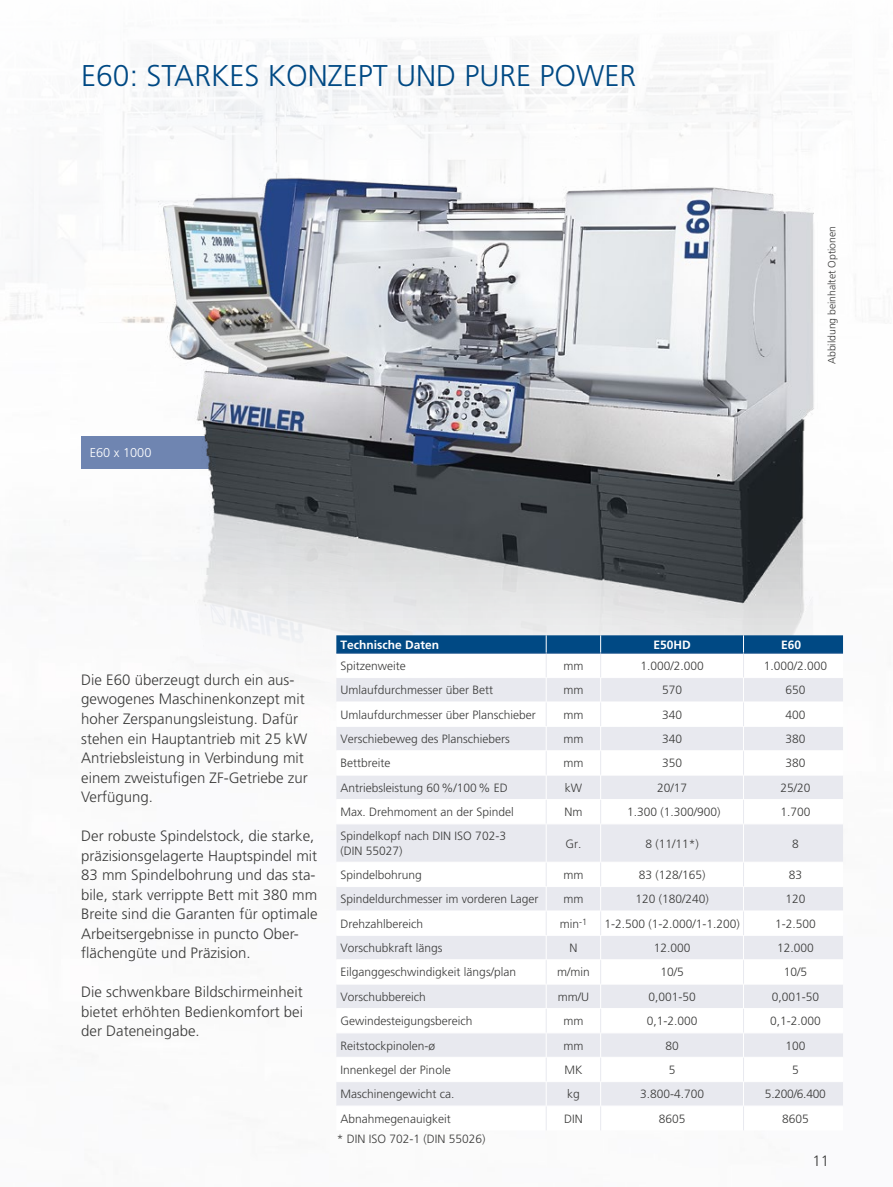
<style>
.page{position:relative;width:893px;height:1187px;background:#fff}
.page>*{position:absolute;margin:0;border:0;box-sizing:border-box;transform-origin:0 0}
.t1{font:300 30px "Frutiger LT Pro";color:#004984}
.t2{font:300 15px/19.5px "Frutiger LT Pro";color:#3b3b3a}
.t3{font:300 12.75px "Frutiger LT Pro";color:#fff}
.t4{font:300 12px/15px "Frutiger LT Pro";color:#3b3b3a}
.t5{font:700 12px "Frutiger LT Pro";color:#fff}
.t6{font:300 10.5px "Frutiger LT Pro";letter-spacing:-.005em;color:#3b3b3a}
</style>
<div class="page">
<img style="left:86px;top:122px;width:758px;height:561px">
<svg style="left:336px;top:824px;width:507px;height:281px;fill:#e8e9ef"></svg>
<hr style="left:336px;top:861px;width:210px;height:1px;background:#fff">
<hr style="left:546px;top:861px;width:55px;height:1px;background:#fff">
<hr style="left:601px;top:861px;width:142px;height:1px;background:#fff">
<hr style="left:743px;top:861px;width:100px;height:1px;background:#fff">
<hr style="left:336px;top:886px;width:210px;height:1px;background:#fff">
<hr style="left:546px;top:886px;width:55px;height:1px;background:#fff">
<hr style="left:601px;top:886px;width:142px;height:1px;background:#fff">
<hr style="left:743px;top:886px;width:100px;height:1px;background:#fff">
<hr style="left:336px;top:910px;width:210px;height:1px;background:#fff">
<hr style="left:546px;top:910px;width:55px;height:1px;background:#fff">
<hr style="left:601px;top:910px;width:142px;height:1px;background:#fff">
<hr style="left:743px;top:910px;width:100px;height:1px;background:#fff">
<hr style="left:336px;top:934px;width:210px;height:1px;background:#fff">
<hr style="left:546px;top:934px;width:55px;height:1px;background:#fff">
<hr style="left:601px;top:934px;width:142px;height:1px;background:#fff">
<hr style="left:743px;top:934px;width:100px;height:1px;background:#fff">
<hr style="left:336px;top:959px;width:210px;height:1px;background:#fff">
<hr style="left:546px;top:959px;width:55px;height:1px;background:#fff">
<hr style="left:601px;top:959px;width:142px;height:1px;background:#fff">
<hr style="left:743px;top:959px;width:100px;height:1px;background:#fff">
<hr style="left:336px;top:983px;width:210px;height:1px;background:#fff">
<hr style="left:546px;top:983px;width:55px;height:1px;background:#fff">
<hr style="left:601px;top:983px;width:142px;height:1px;background:#fff">
<hr style="left:743px;top:983px;width:100px;height:1px;background:#fff">
<hr style="left:336px;top:1008px;width:210px;height:1px;background:#fff">
<hr style="left:546px;top:1008px;width:55px;height:1px;background:#fff">
<hr style="left:601px;top:1008px;width:142px;height:1px;background:#fff">
<hr style="left:743px;top:1008px;width:100px;height:1px;background:#fff">
<hr style="left:336px;top:1032px;width:210px;height:1px;background:#fff">
<hr style="left:546px;top:1032px;width:55px;height:1px;background:#fff">
<hr style="left:601px;top:1032px;width:142px;height:1px;background:#fff">
<hr style="left:743px;top:1032px;width:100px;height:1px;background:#fff">
<hr style="left:336px;top:1056px;width:210px;height:1px;background:#fff">
<hr style="left:546px;top:1056px;width:55px;height:1px;background:#fff">
<hr style="left:601px;top:1056px;width:142px;height:1px;background:#fff">
<hr style="left:743px;top:1056px;width:100px;height:1px;background:#fff">
<hr style="left:336px;top:1081px;width:210px;height:1px;background:#fff">
<hr style="left:546px;top:1081px;width:55px;height:1px;background:#fff">
<hr style="left:601px;top:1081px;width:142px;height:1px;background:#fff">
<hr style="left:743px;top:1081px;width:100px;height:1px;background:#fff">
<hr style="left:546px;top:824px;width:1px;height:37px;background:#fff">
<hr style="left:600px;top:824px;width:1px;height:37px;background:#fff">
<hr style="left:743px;top:824px;width:1px;height:37px;background:#fff">
<svg style="left:336px;top:635px;width:507px;height:188px"></svg>
<svg style="left:546px;top:862px;width:1px;height:268px"></svg>
<svg style="left:600px;top:862px;width:1px;height:268px"></svg>
<svg style="left:743px;top:862px;width:1px;height:268px"></svg>
<h1 class="t1" style="left:81px;top:58px;width:556px">E60: STARKES KONZEPT UND PURE POWER</h1>
<p class="t3" style="left:90px;top:445px;width:63px">E60 x 1000</p>
<p class="t6" style="left:826px;top:364px;width:139px;rotate:-90deg">Abbildung beinhaltet Optionen</p>
<p class="t2" style="left:81px;top:670px;width:228px">Die E60 überzeugt durch ein aus&shy;gewogenes Maschinenkonzept mit hoher Zerspanungsleistung. Dafür stehen ein Hauptantrieb mit 25 kW<br>Antriebsleistung in Verbindung mit einem zweistufigen ZF-Getriebe zur<br>Verfügung.</p>
<p class="t2" style="left:81px;top:826px;width:238px">Der robuste Spindelstock, die starke, präzisionsgelagerte Hauptspindel mit 83 mm Spindelbohrung und das sta&shy;bile, stark verrippte Bett mit 380 mm Breite sind die Garanten für optimale Arbeitsergebnisse in puncto Ober&shy;flächengüte und Präzision.</p>
<p class="t2" style="left:81px;top:982px;width:223px;text-align:justify">Die schwenkbare Bildschirmeinheit bietet erhöhten Bedienkomfort bei der Dateneingabe.</p>
<p class="t5" style="left:341px;top:637px;width:100px">Technische Daten</p>
<p class="t5" style="left:653px;top:637px;width:39px">E50HD</p>
<p class="t5" style="left:781px;top:637px;width:22px">E60</p>
<p class="t4" style="left:341px;top:658px;width:67px">Spitzenweite</p>
<p class="t4" style="left:563px;top:658px;width:21px">mm</p>
<p class="t4" style="left:640px;top:658px;width:65px">1.000/2.000</p>
<p class="t4" style="left:764px;top:658px;width:65px">1.000/2.000</p>
<p class="t4" style="left:341px;top:682px;width:154px">Umlaufdurchmesser über Bett</p>
<p class="t4" style="left:563px;top:682px;width:21px">mm</p>
<p class="t4" style="left:662px;top:682px;width:22px">570</p>
<p class="t4" style="left:785px;top:682px;width:22px">650</p>
<p class="t4" style="left:341px;top:707px;width:197px">Umlaufdurchmesser über Planschieber</p>
<p class="t4" style="left:563px;top:707px;width:21px">mm</p>
<p class="t4" style="left:662px;top:707px;width:22px">340</p>
<p class="t4" style="left:785px;top:707px;width:22px">400</p>
<p class="t4" style="left:341px;top:731px;width:171px">Verschiebeweg des Planschiebers</p>
<p class="t4" style="left:563px;top:731px;width:21px">mm</p>
<p class="t4" style="left:662px;top:731px;width:22px">340</p>
<p class="t4" style="left:785px;top:731px;width:22px">380</p>
<p class="t4" style="left:341px;top:755px;width:51px">Bettbreite</p>
<p class="t4" style="left:563px;top:755px;width:21px">mm</p>
<p class="t4" style="left:662px;top:755px;width:22px">350</p>
<p class="t4" style="left:785px;top:755px;width:22px">380</p>
<p class="t4" style="left:341px;top:780px;width:169px">Antriebsleistung 60%/100% ED</p>
<p class="t4" style="left:565px;top:780px;width:19px">kW</p>
<p class="t4" style="left:657px;top:780px;width:32px">20/17</p>
<p class="t4" style="left:780px;top:780px;width:32px">25/20</p>
<p class="t4" style="left:341px;top:804px;width:175px">Max. Drehmoment an der Spindel</p>
<p class="t4" style="left:564px;top:804px;width:19px">Nm</p>
<p class="t4" style="left:627px;top:804px;width:95px">1.300 (1.300/900)</p>
<p class="t4" style="left:780px;top:804px;width:32px">1.700</p>
<p class="t4" style="left:341px;top:828px;width:167px">Spindelkopf nach DIN ISO 702-3 (DIN 55027)</p>
<p class="t4" style="left:565px;top:835px;width:17px">Gr.</p>
<p class="t4" style="left:645px;top:835px;width:55px">8 (11/11*)</p>
<p class="t4" style="left:792px;top:835px;width:8px">8</p>
<p class="t4" style="left:341px;top:867px;width:83px">Spindelbohrung</p>
<p class="t4" style="left:563px;top:867px;width:21px">mm</p>
<p class="t4" style="left:639px;top:867px;width:68px">83 (128/165)</p>
<p class="t4" style="left:789px;top:867px;width:15px">83</p>
<p class="t4" style="left:341px;top:891px;width:200px">Spindeldurchmesser im vorderen Lager</p>
<p class="t4" style="left:563px;top:891px;width:21px">mm</p>
<p class="t4" style="left:635px;top:891px;width:75px">120 (180/240)</p>
<p class="t4" style="left:785px;top:891px;width:22px">120</p>
<p class="t4" style="left:341px;top:916px;width:84px">Drehzahlbereich</p>
<p class="t4" style="left:560px;top:916px;width:29px">min<sup>-1</sup></p>
<p class="t4" style="left:604px;top:916px;width:137px">1-2.500 (1-2.000/1-1.200)</p>
<p class="t4" style="left:775px;top:916px;width:42px">1-2.500</p>
<p class="t4" style="left:341px;top:940px;width:104px">Vorschubkraft längs</p>
<p class="t4" style="left:569px;top:940px;width:10px">N</p>
<p class="t4" style="left:654px;top:940px;width:38px">12.000</p>
<p class="t4" style="left:777px;top:940px;width:38px">12.000</p>
<p class="t4" style="left:341px;top:964px;width:177px">Eilganggeschwindigkeit längs/plan</p>
<p class="t4" style="left:557px;top:964px;width:34px">m/min</p>
<p class="t4" style="left:660px;top:964px;width:25px">10/5</p>
<p class="t4" style="left:784px;top:964px;width:25px">10/5</p>
<p class="t4" style="left:341px;top:989px;width:87px">Vorschubbereich</p>
<p class="t4" style="left:558px;top:989px;width:33px">mm/U</p>
<p class="t4" style="left:648px;top:989px;width:49px">0,001-50</p>
<p class="t4" style="left:772px;top:989px;width:49px">0,001-50</p>
<p class="t4" style="left:341px;top:1013px;width:134px">Gewindesteigungsbereich</p>
<p class="t4" style="left:563px;top:1013px;width:21px">mm</p>
<p class="t4" style="left:647px;top:1013px;width:52px">0,1-2.000</p>
<p class="t4" style="left:770px;top:1013px;width:52px">0,1-2.000</p>
<p class="t4" style="left:341px;top:1037px;width:96px">Reitstockpinolen-ø</p>
<p class="t4" style="left:563px;top:1037px;width:21px">mm</p>
<p class="t4" style="left:665px;top:1037px;width:15px">80</p>
<p class="t4" style="left:785px;top:1037px;width:22px">100</p>
<p class="t4" style="left:341px;top:1062px;width:112px">Innenkegel der Pinole</p>
<p class="t4" style="left:564px;top:1062px;width:19px">MK</p>
<p class="t4" style="left:669px;top:1062px;width:8px">5</p>
<p class="t4" style="left:792px;top:1062px;width:8px">5</p>
<p class="t4" style="left:341px;top:1086px;width:116px">Maschinengewicht ca.</p>
<p class="t4" style="left:567px;top:1086px;width:14px">kg</p>
<p class="t4" style="left:640px;top:1086px;width:66px">3.800-4.700</p>
<p class="t4" style="left:765px;top:1086px;width:62px">5.200/6.400</p>
<p class="t4" style="left:341px;top:1111px;width:112px">Abnahmegenauigkeit</p>
<p class="t4" style="left:564px;top:1111px;width:20px">DIN</p>
<p class="t4" style="left:659px;top:1111px;width:28px">8605</p>
<p class="t4" style="left:782px;top:1111px;width:28px">8605</p>
<p class="t4" style="left:337px;top:1131px;width:150px">* DIN ISO 702-1 (DIN 55026)</p>
<p class="t2" style="left:812px;top:1151px;width:18px">11</p>
</div>
